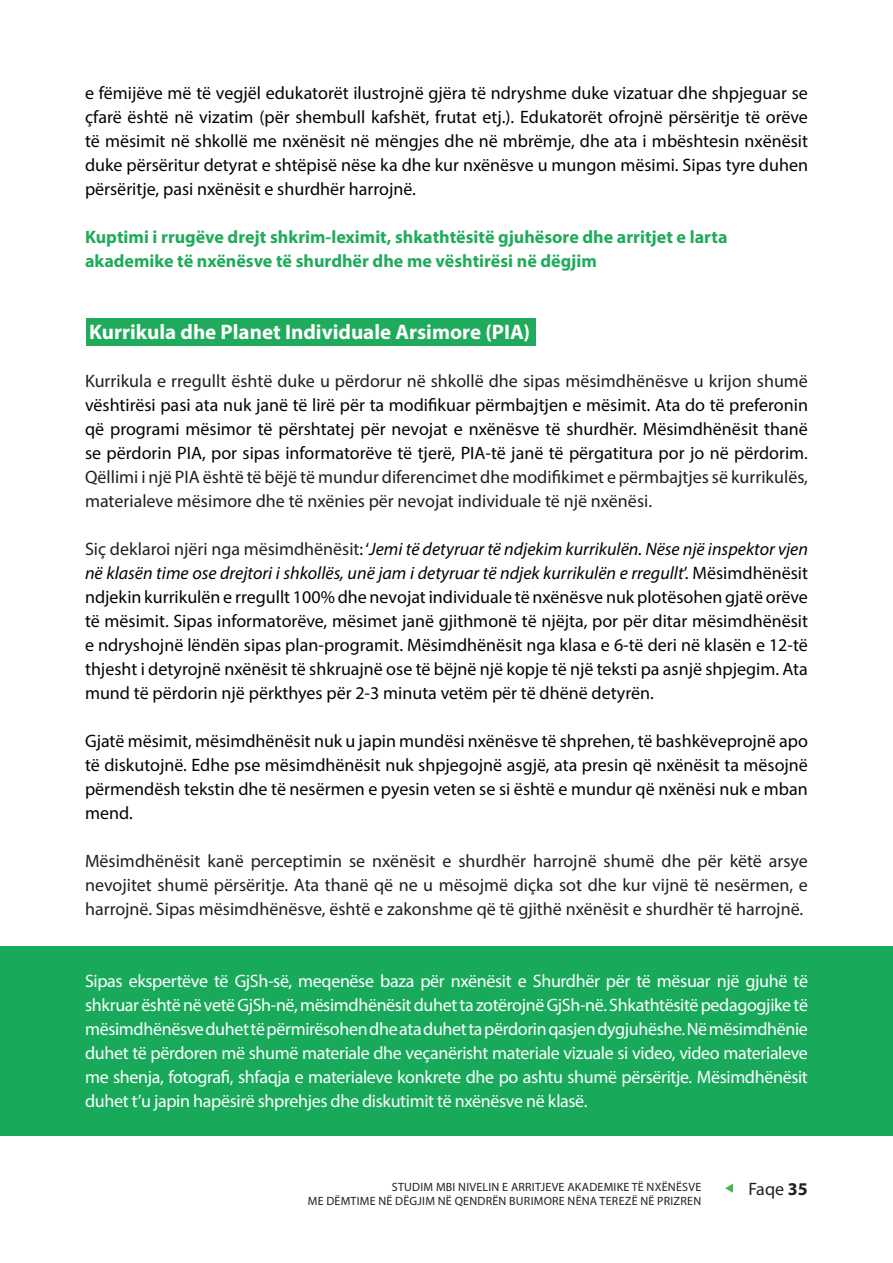
<style>
.page{position:relative;width:893px;height:1263px;background:#fff}
.page>*{position:absolute;margin:0;border:0;box-sizing:border-box;transform-origin:0 0}
.t1{font:700 21px "Myriad Pro";color:#fff}
.t2{font:18px/24px "Myriad Pro";color:#040503;text-align:justify}
.t3{font:18px/24px "Myriad Pro";letter-spacing:-.02em;color:#fff;text-align:justify}
.t4{font:18px/24px "Myriad Pro";color:#231f20;text-align:justify}
.t5{font:700 18px/24px "Myriad Pro";color:#20ab5c}
.t6{font:12px "Myriad Pro";letter-spacing:.02em;color:#231f20}
.s1{color:#231f20}
.s2{font-style:italic}
.s3{font-weight:700}
</style>
<div class="page">
<svg style="left:725px;top:1184px;width:8px;height:9px"></svg>
<div style="left:0;top:947px;width:893px;height:189px;background:#18aa5a"></div>
<div style="left:86px;top:318px;width:449px;height:28px;background:#20ab5c"></div>
<p class="t2" style="left:85px;top:80px;width:724px">e fëmijëve më të vegjël edukatorët ilustrojnë gjëra të ndryshme duke vizatuar dhe shpjeguar se çfarë është në vizatim (për shembull kafshët, frutat etj.). Edukatorët ofrojnë përsëritje të orëve të mësimit në shkollë me nxënësit në mëngjes dhe në mbrëmje, dhe ata i mbështesin nxënësit duke përsëritur detyrat e shtëpisë nëse ka dhe kur nxënësve u mungon mësimi. Sipas tyre duhen përsëritje, pasi nxënësit e shurdhër harrojnë.</p>
<p class="t5" style="left:85px;top:224px;width:644px">Kuptimi i rrugëve drejt shkrim-leximit, shkathtësitë gjuhësore dhe arritjet e larta akademike të nxënësve të shurdhër dhe me vështirësi në dëgjim</p>
<p class="t1" style="left:89px;top:318px;width:442px">Kurrikula dhe Planet Individuale Arsimore (PIA)</p>
<p class="t4" style="left:85px;top:368px;width:724px">Kurrikula e rregullt është duke u përdorur në shkollë dhe sipas mësimdhënësve u krijon shumë</p>
<p class="t2" style="left:85px;top:392px;width:724px">vështirësi pasi ata nuk janë të lirë për ta modifikuar përmbajtjen e mësimit. Ata do të preferonin që programi mësimor të përshtatej për nevojat e nxënësve të shurdhër. Mësimdhënësit thanë se përdorin PIA, por sipas informatorëve të tjerë, PIA-të janë të përgatitura por jo në përdorim<span class="s1">.<br>Qëllimi i një PIA është të bëjë të mundur diferencimet dhe modifikimet e përmbajtjes së kurrikulës, materialeve mësimore dhe të nxënies për nevojat individuale të një nxënësi.</span></p>
<p class="t2" style="left:85px;top:536px;width:724px"><span class="s1">Siç deklaroi njëri nga mësimdhënësit</span>: ‘<span class="s2">Jemi të detyruar të ndjekim kurrikulën. Nëse një inspektor vjen në klasën time ose drejtori i shkollës, unë jam i detyruar të ndjek kurrikulën e rregullt</span>’. Mësimdhënësit ndjekin kurrikulën e rregullt 100% dhe nevojat individuale të nxënësve nuk plotësohen gjatë orëve të mësimit. Sipas informatorëve, mësimet janë gjithmonë të njëjta, por për ditar mësimdhënësit e ndryshojnë lëndën sipas plan-programit. Mësimdhënësit nga klasa e 6-të deri në klasën e 12-të thjesht i detyrojnë nxënësit të shkruajnë ose të bëjnë një kopje të një teksti pa asnjë shpjegim. Ata mund të përdorin një përkthyes për 2-3 minuta vetëm për të dhënë detyrën.</p>
<p class="t2" style="left:85px;top:728px;width:724px">Gjatë mësimit, mësimdhënësit nuk u japin mundësi nxënësve të shprehen, të bashkëveprojnë apo të diskutojnë. Edhe pse mësimdhënësit nuk shpjegojnë asgjë, ata presin që nxënësit ta mësojnë përmendësh tekstin dhe të nesërmen e pyesin veten se si është e mundur që nxënësi nuk e mban mend.</p>
<p class="t4" style="left:85px;top:848px;width:724px">Mësimdhënësit kanë perceptimin se nxënësit e shurdhër harrojnë shumë dhe për këtë arsye nevojitet shumë përsëritje. Ata thanë që ne u mësojmë diçka sot dhe kur vijnë të nesërmen, e harrojnë. Sipas mësimdhënësve, është e zakonshme që të gjithë nxënësit e shurdhër të harrojnë.</p>
<p class="t3" style="left:85px;top:968px;width:724px">Sipas ekspertëve të GjSh-së, meqenëse baza për nxënësit e Shurdhër për të mësuar një gjuhë të shkruar është në vetë GjSh-në, mësimdhënësit duhet ta zotërojnë GjSh-në. Shkathtësitë pedagogjike të mësimdhënësve duhet të përmirësohen dhe ata duhet ta përdorin qasjen dygjuhëshe. Në mësimdhënie duhet të përdoren më shumë materiale dhe veçanërisht materiale vizuale si video, video materialeve me shenja, fotografi, shfaqja e materialeve konkrete dhe po ashtu shumë përsëritje. Mësimdhënësit duhet t’u japin hapësirë shprehjes dhe diskutimit të nxënësve në klasë.</p>
<p class="t6" style="left:392px;top:1179px;width:311px">STUDIM MBI NIVELIN E ARRITJEVE AKADEMIKE TË NXËNËSVE</p>
<p class="t4" style="left:748px;top:1177px;width:61px">Faqe <span class="s3">35</span></p>
<p class="t6" style="left:308px;top:1194px;width:395px">ME DËMTIME NË DËGJIM NË QENDRËN BURIMORE NËNA TEREZË NË PRIZREN</p>
</div>
